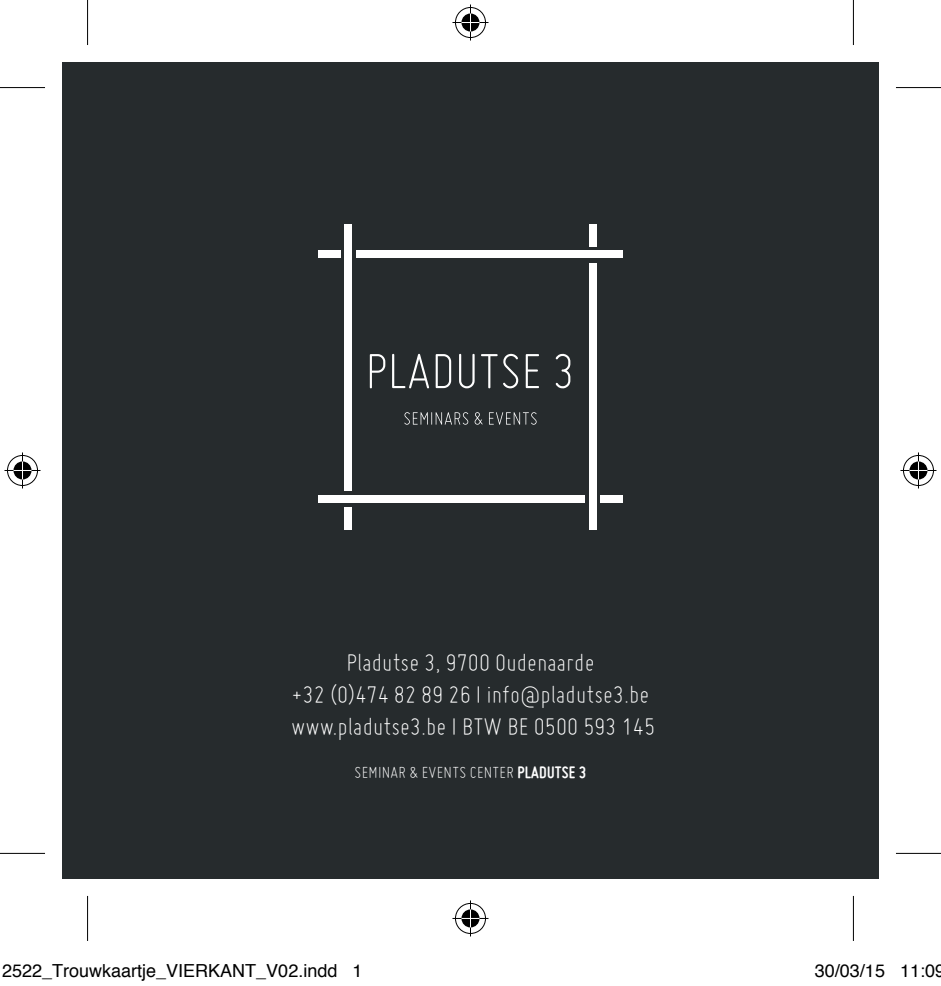
<style>
.page{position:relative;width:941px;height:986px;background:#fff}
.page>*{position:absolute;margin:0;border:0;box-sizing:border-box;transform-origin:0 0}
.t1{font:300 26.7px/32.1px "Miso";color:#fff;text-align:center}
.t2{font:18px "Helvetica";color:#000}
.t3{font:300 17.7px "Miso";letter-spacing:.015em;color:#fff}
.s1{font-weight:700}
</style>
<div class="page">
<div style="left:62px;top:62px;width:816px;height:816px;background:#262b2d"></div>
<svg style="left:370px;top:354px;width:15px;height:34px"></svg>
<svg style="left:392px;top:354px;width:37px;height:34px"></svg>
<svg style="left:435px;top:354px;width:16px;height:34px"></svg>
<svg style="left:459px;top:354px;width:15px;height:34px"></svg>
<svg style="left:481px;top:354px;width:16px;height:34px"></svg>
<svg style="left:503px;top:354px;width:15px;height:34px"></svg>
<svg style="left:525px;top:354px;width:14px;height:34px"></svg>
<svg style="left:555px;top:353px;width:15px;height:35px"></svg>
<div style="left:318px;top:495px;width:266px;height:8px;background:#fff"></div>
<div style="left:344px;top:507px;width:8px;height:22px;background:#fff"></div>
<div style="left:600px;top:495px;width:23px;height:8px;background:#fff"></div>
<div style="left:344px;top:224px;width:8px;height:267px;background:#fff"></div>
<div style="left:589px;top:262px;width:8px;height:267px;background:#fff"></div>
<div style="left:356px;top:251px;width:267px;height:7px;background:#fff"></div>
<div style="left:589px;top:224px;width:8px;height:23px;background:#fff"></div>
<div style="left:318px;top:251px;width:22px;height:7px;background:#fff"></div>
<svg style="left:404px;top:412px;width:132px;height:13px"></svg>
<svg style="left:0;top:853px;width:45px;height:1px"></svg>
<svg style="left:896px;top:853px;width:44px;height:1px"></svg>
<svg style="left:853px;top:0;width:1px;height:45px"></svg>
<svg style="left:853px;top:895px;width:1px;height:45px"></svg>
<hr style="left:0;top:87px;width:45px;height:1px;background:#000">
<hr style="left:895px;top:87px;width:45px;height:1px;background:#000">
<hr style="left:0;top:852px;width:45px;height:1px;background:#000">
<hr style="left:895px;top:852px;width:45px;height:1px;background:#000">
<hr style="left:87px;top:0;width:1px;height:45px;background:#000">
<hr style="left:87px;top:895px;width:1px;height:45px;background:#000">
<hr style="left:852px;top:0;width:1px;height:45px;background:#000">
<hr style="left:852px;top:895px;width:1px;height:45px;background:#000">
<div style="left:453px;top:6px;width:34px;height:33px;border:4px solid #fff;border-radius:50%"></div>
<hr style="left:452px;top:21px;width:36px;height:3px;background:#fff">
<hr style="left:468px;top:5px;width:4px;height:36px;background:#fff">
<div style="left:459px;top:12px;width:22px;height:21px;border:4px solid #fff;border-radius:50%"></div>
<div style="left:455px;top:7px;width:31px;height:31px;border:1px solid #000;border-radius:50%"></div>
<hr style="left:452px;top:22px;width:36px;height:1px;background:#000">
<hr style="left:470px;top:5px;width:1px;height:36px;background:#000">
<svg style="left:461px;top:14px;width:18px;height:18px"></svg>
<div style="left:453px;top:901px;width:34px;height:34px;border:4px solid #fff;border-radius:50%"></div>
<svg style="left:452px;top:916px;width:36px;height:4px"></svg>
<hr style="left:468px;top:900px;width:4px;height:36px;background:#fff">
<div style="left:459px;top:907px;width:22px;height:22px;border:4px solid #fff;border-radius:50%"></div>
<div style="left:455px;top:903px;width:31px;height:30px;border:1px solid #000;border-radius:50%"></div>
<hr style="left:452px;top:917px;width:36px;height:1px;background:#000">
<hr style="left:470px;top:900px;width:1px;height:36px;background:#000">
<svg style="left:461px;top:909px;width:18px;height:18px"></svg>
<div style="left:6px;top:453px;width:33px;height:34px;border:4px solid #fff;border-radius:50%"></div>
<hr style="left:4px;top:468px;width:36px;height:4px;background:#fff">
<hr style="left:21px;top:452px;width:3px;height:36px;background:#fff">
<div style="left:12px;top:459px;width:21px;height:22px;border:4px solid #fff;border-radius:50%"></div>
<div style="left:7px;top:455px;width:31px;height:31px;border:1px solid #000;border-radius:50%"></div>
<hr style="left:4px;top:470px;width:36px;height:1px;background:#000">
<hr style="left:22px;top:452px;width:1px;height:36px;background:#000">
<svg style="left:14px;top:461px;width:18px;height:18px"></svg>
<div style="left:901px;top:453px;width:34px;height:34px;border:4px solid #fff;border-radius:50%"></div>
<hr style="left:900px;top:468px;width:36px;height:4px;background:#fff">
<svg style="left:916px;top:452px;width:4px;height:36px"></svg>
<div style="left:907px;top:459px;width:22px;height:22px;border:4px solid #fff;border-radius:50%"></div>
<div style="left:903px;top:455px;width:30px;height:31px;border:1px solid #000;border-radius:50%"></div>
<hr style="left:900px;top:470px;width:36px;height:1px;background:#000">
<hr style="left:917px;top:452px;width:1px;height:36px;background:#000">
<svg style="left:909px;top:461px;width:18px;height:18px"></svg>
<p class="t1" style="left:291px;top:646px;width:365px">Pladutse 3, 9700 Oudenaarde<br>+32 (0)474 82 89 26 I info@pladutse3.be www.pladutse3.be I BTW BE 0500 593 145</p>
<p class="t3" style="left:354px;top:762px;width:233px">SEMINAR &amp; EVENTS CENTER <span class="s1">PLADUTSE 3</span></p>
<p class="t2" style="left:2px;top:956px;width:362px">2522_Trouwkaartje_VIERKANT_V02.indd 1</p>
<p class="t2" style="left:814px;top:956px;width:132px">30/03/15 11:09</p>
</div>
